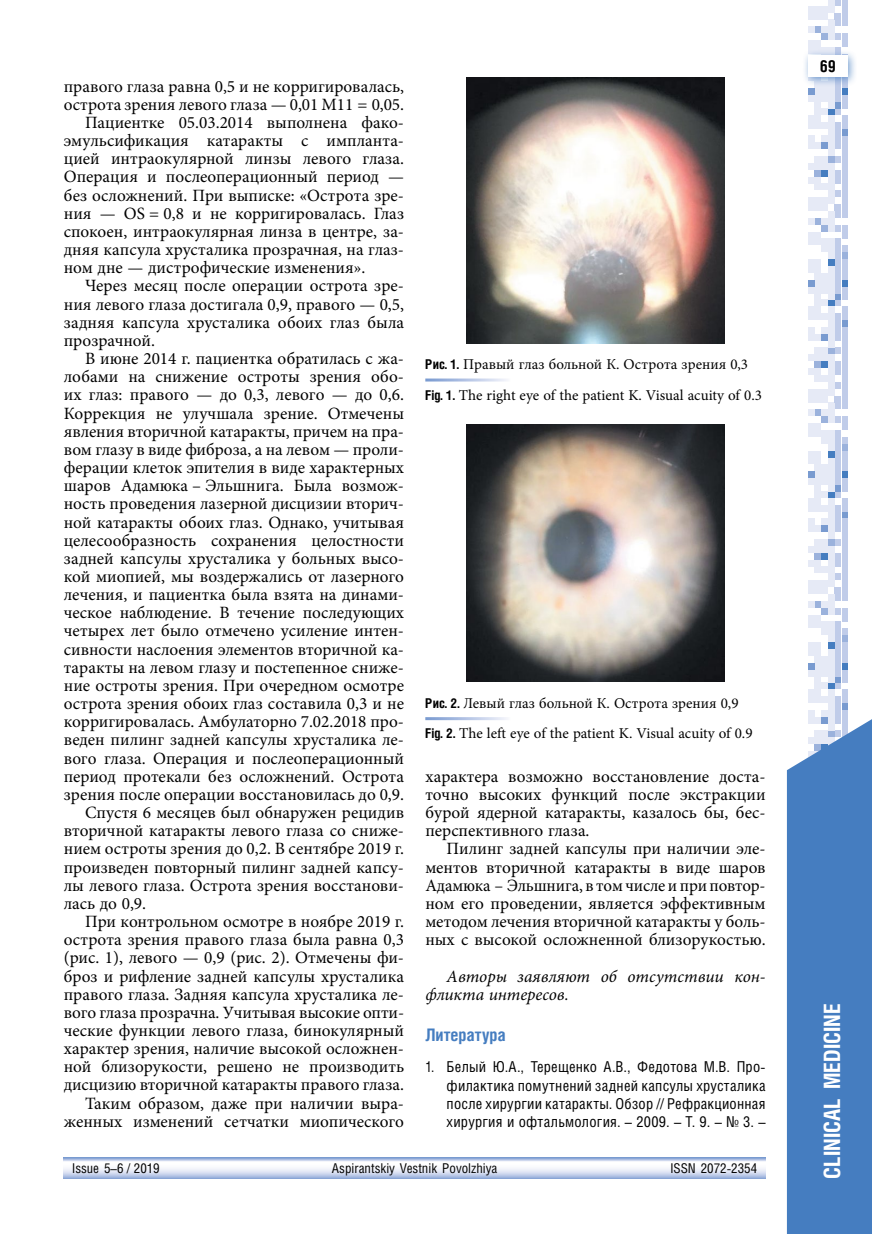
<style>
.page{position:relative;width:872px;height:1234px;background:#fff}
.page>*{position:absolute;margin:0;border:0;box-sizing:border-box;transform-origin:0 0}
.t1{font:700 22.5px "Helios Cond C";color:#fff}
.t2{font:17.25px/18.1px "Minion Pro";color:#000;text-align:justify}
.t3{font:italic 17.25px/18.1px "Minion Pro";color:#000}
.t4{font:700 17.25px "Helios Cond C";color:#457dc0}
.t5{font:700 16.5px "Helios Cond C";color:#000}
.t6{font:15px/30.8px "Minion Pro";color:#000}
.t7{font:15px/18.1px "Helios Cond C";letter-spacing:.015em;color:#000;text-align:justify;scale:.9 1}
.t8{font:13.5px "Helios Cond C";color:#000}
.s1{font-family:"Helios Cond C";font-weight:700;font-size:13.5px}
</style>
<div class="page">
<svg style="left:808px;top:676px;width:39px;height:30px"></svg>
<div style="left:841px;top:669px;width:6px;height:7px;background:#c0cce9"></div>
<div style="left:835px;top:669px;width:6px;height:7px;background:#c0cce9"></div>
<div style="left:828px;top:669px;width:6px;height:7px;background:#e6eaf6"></div>
<div style="left:821px;top:669px;width:6px;height:7px;background:#e6eaf6"></div>
<div style="left:815px;top:669px;width:6px;height:7px;background:#e6eaf6"></div>
<div style="left:808px;top:669px;width:6px;height:7px;background:#e6eaf6"></div>
<svg style="left:808px;top:573px;width:39px;height:96px"></svg>
<div style="left:841px;top:566px;width:6px;height:7px;background:#c0cce9"></div>
<div style="left:828px;top:566px;width:6px;height:7px;background:#e6eaf6"></div>
<div style="left:821px;top:566px;width:6px;height:7px;background:#e6eaf6"></div>
<div style="left:815px;top:566px;width:6px;height:7px;background:#e6eaf6"></div>
<svg style="left:808px;top:525px;width:39px;height:41px"></svg>
<div style="left:841px;top:518px;width:6px;height:7px;background:#c0cce9"></div>
<div style="left:835px;top:518px;width:6px;height:7px;background:#c0cce9"></div>
<div style="left:828px;top:518px;width:6px;height:7px;background:#e6eaf6"></div>
<div style="left:821px;top:518px;width:6px;height:7px;background:#e6eaf6"></div>
<div style="left:808px;top:518px;width:6px;height:7px;background:#e6eaf6"></div>
<svg style="left:808px;top:313px;width:39px;height:205px"></svg>
<div style="left:841px;top:306px;width:6px;height:7px;background:#c0cce9"></div>
<div style="left:828px;top:306px;width:6px;height:7px;background:#e6eaf6"></div>
<div style="left:815px;top:306px;width:6px;height:7px;background:#e6eaf6"></div>
<div style="left:808px;top:306px;width:6px;height:7px;background:#e6eaf6"></div>
<svg style="left:808px;top:259px;width:39px;height:47px"></svg>
<div style="left:841px;top:252px;width:6px;height:7px;background:#9bb2dc"></div>
<div style="left:835px;top:252px;width:6px;height:7px;background:#c0cce9"></div>
<div style="left:828px;top:252px;width:6px;height:7px;background:#e6eaf6"></div>
<svg style="left:808px;top:102px;width:39px;height:150px"></svg>
<div style="left:841px;top:95px;width:6px;height:7px;background:#c0cce9"></div>
<div style="left:835px;top:95px;width:6px;height:7px;background:#c0cce9"></div>
<div style="left:828px;top:95px;width:6px;height:7px;background:#e6eaf6"></div>
<div style="left:821px;top:95px;width:6px;height:7px;background:#e6eaf6"></div>
<div style="left:815px;top:95px;width:6px;height:7px;background:#e6eaf6"></div>
<div style="left:808px;top:95px;width:6px;height:7px;background:#e6eaf6"></div>
<svg style="left:808px;top:0;width:39px;height:95px"></svg>
<div style="left:802px;top:49px;width:56px;height:38px;background:#457dc0;opacity:.75"></div>
<div style="left:808px;top:55px;width:39px;height:22px;background:#fff"></div>
<svg style="left:787px;top:706px;width:85px;height:527px;background:#5185c4"></svg>
<svg style="left:64px;top:1157px;width:701px;height:21px"></svg>
<img style="left:466px;top:78px;width:259px;height:265px">
<img style="left:466px;top:424px;width:259px;height:257px">
<p class="t2" style="left:64px;top:77px;width:342px">правого глаза равна 0,5 и не корригировалась,</p>
<p class="t2" style="left:64px;top:95px;width:342px">острота зрения левого глаза — 0,01 М11 = 0,05.</p>
<p class="t2" style="left:85px;top:113px;width:318px">Пациентке 05.03.2014 выполнена фако-</p>
<p class="t2" style="left:64px;top:132px;width:342px">эмульсификация катаракты с импланта-</p>
<p class="t2" style="left:64px;top:150px;width:342px">цией интраокулярной линзы левого глаза.</p>
<p class="t2" style="left:64px;top:168px;width:342px">Операция и послеоперационный период —</p>
<p class="t2" style="left:64px;top:186px;width:342px">без осложнений. При выписке: «Острота зре-</p>
<p class="t2" style="left:64px;top:204px;width:342px">ния — OS = 0,8 и не корригировалась. Глаз</p>
<p class="t2" style="left:64px;top:222px;width:342px">спокоен, интраокулярная линза в центре, за-</p>
<p class="t2" style="left:64px;top:240px;width:342px">дняя капсула хрусталика прозрачная, на глаз-</p>
<p class="t2" style="left:64px;top:259px;width:303px">ном дне — дистрофические изменения».</p>
<p class="t2" style="left:85px;top:277px;width:320px">Через месяц после операции острота зре-</p>
<p class="t2" style="left:64px;top:295px;width:342px">ния левого глаза достигала 0,9, правого — 0,5,</p>
<p class="t2" style="left:64px;top:313px;width:342px">задняя капсула хрусталика обоих глаз была</p>
<p class="t2" style="left:64px;top:331px;width:93px">прозрачной.</p>
<p class="t2" style="left:85px;top:349px;width:320px">В июне 2014 г. пациентка обратилась с жа-</p>
<p class="t2" style="left:64px;top:367px;width:342px">лобами на снижение остроты зрения обо-</p>
<p class="t2" style="left:64px;top:386px;width:342px">их глаз: правого — до 0,3, левого — до 0,6.</p>
<p class="t2" style="left:64px;top:404px;width:342px">Коррекция не улучшала зрение. Отмечены</p>
<p class="t2" style="left:64px;top:422px;width:342px">явления вторичной катаракты, причем на пра-</p>
<p class="t2" style="left:64px;top:440px;width:342px">вом глазу в виде фиброза, а на левом — проли-</p>
<p class="t2" style="left:64px;top:458px;width:342px">ферации клеток эпителия в виде характерных</p>
<p class="t2" style="left:64px;top:476px;width:342px">шаров Адамюка – Эльшнига. Была возмож-</p>
<p class="t2" style="left:64px;top:494px;width:342px">ность проведения лазерной дисцизии вторич-</p>
<p class="t2" style="left:64px;top:513px;width:342px">ной катаракты обоих глаз. Однако, учитывая</p>
<p class="t2" style="left:64px;top:531px;width:342px">целесообразность сохранения целостности</p>
<p class="t2" style="left:64px;top:549px;width:342px">задней капсулы хрусталика у больных высо-</p>
<p class="t2" style="left:64px;top:567px;width:342px">кой миопией, мы воздержались от лазерного</p>
<p class="t2" style="left:64px;top:585px;width:342px">лечения, и пациентка была взята на динами-</p>
<p class="t2" style="left:64px;top:603px;width:342px">ческое наблюдение. В течение последующих</p>
<p class="t2" style="left:64px;top:621px;width:342px">четырех лет было отмечено усиление интен-</p>
<p class="t2" style="left:64px;top:640px;width:342px">сивности наслоения элементов вторичной ка-</p>
<p class="t2" style="left:64px;top:658px;width:342px">таракты на левом глазу и постепенное сниже-</p>
<p class="t2" style="left:64px;top:676px;width:342px">ние остроты зрения. При очередном осмотре</p>
<p class="t2" style="left:64px;top:694px;width:342px">острота зрения обоих глаз составила 0,3 и не</p>
<p class="t2" style="left:64px;top:712px;width:342px">корригировалась. Амбулаторно 7.02.2018 про-</p>
<p class="t2" style="left:64px;top:730px;width:342px">веден пилинг задней капсулы хрусталика ле-</p>
<p class="t2" style="left:64px;top:749px;width:342px">вого глаза. Операция и послеоперационный</p>
<p class="t2" style="left:64px;top:767px;width:342px">период протекали без осложнений. Острота</p>
<p class="t2" style="left:64px;top:785px;width:342px">зрения после операции восстановилась до 0,9.</p>
<p class="t2" style="left:85px;top:803px;width:320px">Спустя 6 месяцев был обнаружен рецидив</p>
<p class="t2" style="left:64px;top:821px;width:342px">вторичной катаракты левого глаза со сниже-</p>
<p class="t2" style="left:64px;top:839px;width:342px">нием остроты зрения до 0,2. В сентябре 2019 г.</p>
<p class="t2" style="left:64px;top:857px;width:342px">произведен повторный пилинг задней капсу-</p>
<p class="t2" style="left:64px;top:876px;width:342px">лы левого глаза. Острота зрения восстанови-</p>
<p class="t2" style="left:64px;top:894px;width:84px">лась до 0,9.</p>
<p class="t2" style="left:85px;top:912px;width:320px">При контрольном осмотре в ноябре 2019 г.</p>
<p class="t2" style="left:64px;top:930px;width:342px">острота зрения правого глаза была равна 0,3</p>
<p class="t2" style="left:64px;top:948px;width:342px">(рис. 1), левого — 0,9 (рис. 2). Отмечены фи-</p>
<p class="t2" style="left:64px;top:966px;width:342px">броз и рифление задней капсулы хрусталика</p>
<p class="t2" style="left:64px;top:984px;width:342px">правого глаза. Задняя капсула хрусталика ле-</p>
<p class="t2" style="left:64px;top:1003px;width:342px">вого глаза прозрачна. Учитывая высокие опти-</p>
<p class="t2" style="left:64px;top:1021px;width:342px">ческие функции левого глаза, бинокулярный</p>
<p class="t2" style="left:64px;top:1039px;width:342px">характер зрения, наличие высокой осложнен-</p>
<p class="t2" style="left:64px;top:1057px;width:342px">ной близорукости, решено не производить</p>
<p class="t2" style="left:64px;top:1075px;width:342px">дисцизию вторичной катаракты правого глаза.</p>
<p class="t2" style="left:85px;top:1093px;width:320px">Таким образом, даже при наличии выра-</p>
<p class="t2" style="left:64px;top:1111px;width:342px">женных изменений сетчатки миопического</p>
<p class="t6" style="left:425px;top:349px;width:338px"><span class="s1">Рис. 1.</span> Правый глаз больной К. Острота зрения 0,3<br><span class="s1">Fig. 1.</span> The right eye of the patient K. Visual acuity of 0.3</p>
<p class="t6" style="left:425px;top:687px;width:329px"><span class="s1">Рис. 2.</span> Левый глаз больной К. Острота зрения 0,9<br><span class="s1">Fig. 2.</span> The left eye of the patient K. Visual acuity of 0.9</p>
<p class="t2" style="left:425px;top:767px;width:342px">характера возможно восстановление доста&shy;точно высоких функций после экстракции бурой ядерной катаракты, казалось бы, бес&shy;перспективного глаза.</p>
<p class="t2" style="left:425px;top:839px;width:342px;text-indent:21px">Пилинг задней капсулы при наличии эле&shy;ментов вторичной катаракты в виде шаров Адамюка – Эльшнига, в том числе и при повтор&shy;ном его проведении, является эффективным методом лечения вторичной катаракты у боль&shy;ных с высокой осложненной близорукостью.</p>
<p class="t3" style="left:425px;top:966px;width:342px;text-indent:21px">Авторы заявляют об отсутствии кон&shy;фликта интересов.</p>
<p class="t4" style="left:425px;top:1024px;width:82px">Литература</p>
<p class="t7" style="left:446px;top:1057px;width:356px;text-indent:-21px">1. Белый Ю.А., Терещенко А.В., Федотова М.В. Про&shy;филактика помутнений задней капсулы хрусталика после хирургии катаракты. Обзор // Рефракционная хирургия и офтальмология. – 2009. – Т. 9. – № 3. –</p>
<p class="t8" style="left:72px;top:1159px;width:89px">Issue 5–6 / 2019</p>
<p class="t8" style="left:332px;top:1159px;width:167px">Aspirantskiy Vestnik Povolzhiya</p>
<p class="t8" style="left:670px;top:1159px;width:88px">ISSN 2072-2354</p>
<p class="t5" style="left:819px;top:56px;width:18px">69</p>
<h1 class="t1" style="left:818px;top:1178px;width:176px;rotate:-90deg">CLINICAL MEDICINE</h1>
</div>
